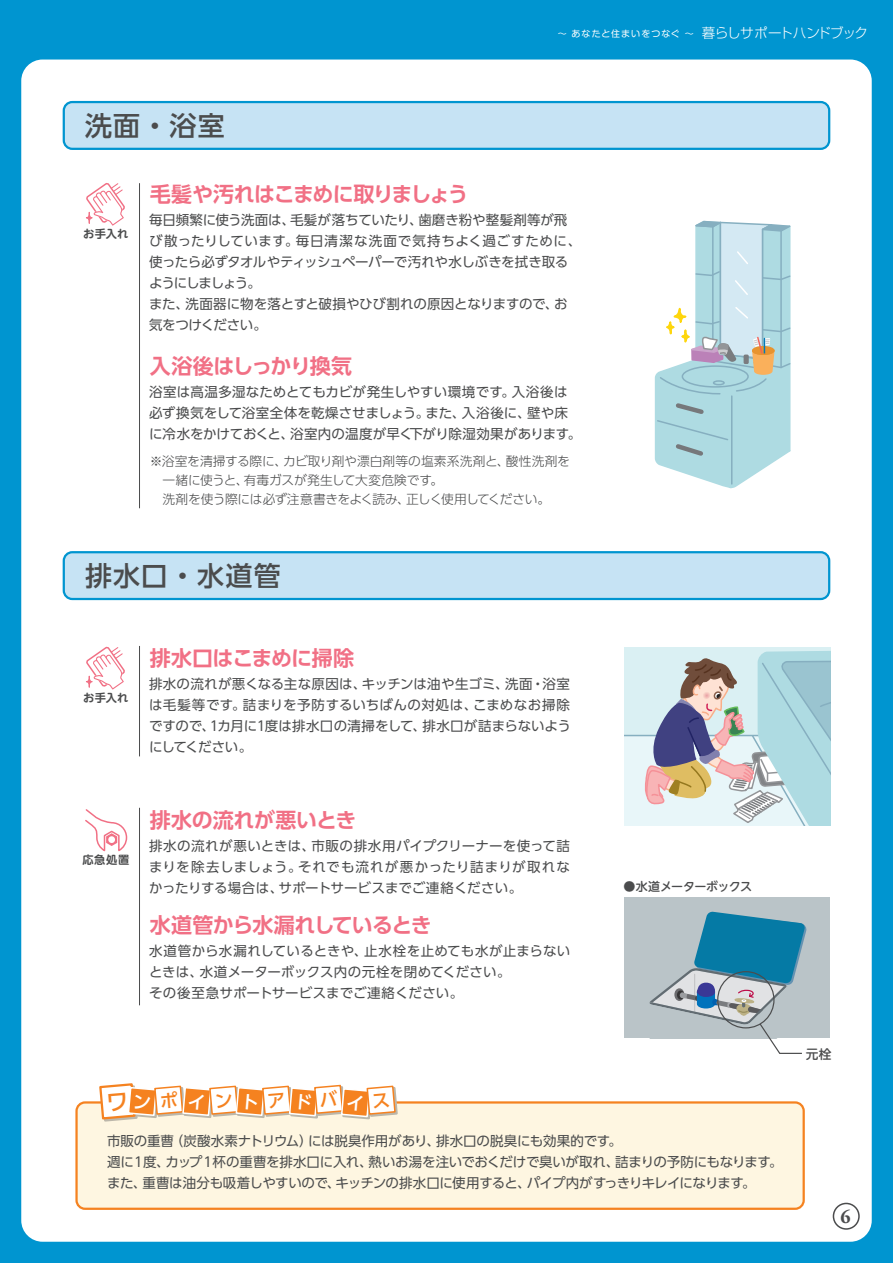
<style>
.page{position:relative;width:893px;height:1263px;background:#0095d0}
.page>*{position:absolute;margin:0;border:0;box-sizing:border-box;transform-origin:0 0}
.t1{font:500 27px "UD Shin Go Pro";letter-spacing:.045em;color:#4b4c4d}
.t2{font:700 21px "UD Shin Go Pro De";letter-spacing:-.035em;color:#f17085}
.t3{font:700 21px "UD Shin Go Pro De";letter-spacing:-.06em;color:#f17085}
.t4{font:700 21px "UD Shin Go Pro De";letter-spacing:-.015em;color:#f17085}
.t5{font:700 21px "UD Shin Go Pro De";letter-spacing:-.065em;color:#f17085}
.t6{font:700 19.5px "Adobe Garamond Pro";color:#4b4c4d}
.t7{font:13.5px/21px "UD Shin Go Pro";letter-spacing:-.005em;color:#4b4c4d}
.t8{font:13.5px/21px "UD Shin Go Pro";letter-spacing:.015em;color:#4b4c4d}
.t9{font:300 12.75px/18.8px "UD Shin Go Pro";letter-spacing:-.015em;color:#4b4c4d}
.t10{font:500 12.75px "UD Shin M Go Pro";color:#4b4c4d}
.t11{font:500 12px "UD Shin M Go Pro";letter-spacing:-.045em;color:#4b4c4d}
.t12{font:700 11.25px "UD Shin M Go Pro De";letter-spacing:.04em;color:#4b4c4d}
.t13{font:9px "Shin M Go Pro";letter-spacing:.11em;color:#fff}
.s1{font-family:"Shin Go Pro";font-weight:300;font-size:13.5px}
</style>
<div class="page">
<div style="left:21px;top:60px;width:851px;height:1182px;background:#fff;border-radius:21px"></div>
<div style="left:625px;top:897px;width:205px;height:141px;background:#bac4c8"></div>
<div style="left:77px;top:1102px;width:727px;height:107px;background:#fef6e1;border-radius:9px"></div>
<div style="left:75px;top:1101px;width:730px;height:109px;border:2px solid #f58220;border-radius:9px"></div>
<div style="left:833px;top:1203px;width:27px;height:27px;border:2px solid #4b4c4d;border-radius:50%"></div>
<div style="left:64px;top:102px;width:765px;height:47px;background:#c6e3f4;border-radius:9px"></div>
<div style="left:63px;top:101px;width:767px;height:49px;border:2px solid #0095d0;border-radius:9px"></div>
<div style="left:64px;top:552px;width:765px;height:47px;background:#c6e3f4;border-radius:9px"></div>
<div style="left:63px;top:551px;width:767px;height:49px;border:2px solid #0095d0;border-radius:9px"></div>
<svg style="left:86px;top:183px;width:39px;height:43px"></svg>
<svg style="left:86px;top:646px;width:39px;height:43px"></svg>
<svg style="left:85px;top:809px;width:43px;height:43px"></svg>
<hr style="left:139px;top:183px;width:1px;height:325px;background:#4b4c4d">
<hr style="left:139px;top:646px;width:1px;height:110px;background:#4b4c4d">
<hr style="left:139px;top:808px;width:1px;height:197px;background:#4b4c4d">
<div style="left:625px;top:735px;width:205px;height:91px;background:#e8f6f9"></div>
<div style="left:625px;top:647px;width:205px;height:88px;background:#daf0f3"></div>
<hr style="left:625px;top:735px;width:134px;height:1px;background:#86afc0">
<svg style="left:643px;top:651px;width:187px;height:175px"></svg>
<svg style="left:649px;top:911px;width:158px;height:143px"></svg>
<div style="left:717px;top:971px;width:57px;height:57px;border:1px solid #4b4c4d;border-radius:50%"></div>
<svg style="left:654px;top:220px;width:137px;height:269px"></svg>
<svg style="left:98px;top:1083px;width:301px;height:39px"></svg>
<p class="t1" style="left:85px;top:104px;width:141px">洗面・浴室</p>
<p class="t3" style="left:150px;top:177px;width:320px">毛髪や汚れはこまめに取りましょう</p>
<p class="t13" style="left:558px;top:26px;width:312px">～ あなたと住まいをつなぐ ～ <span class="s1">暮らしサポートハンドブック</span></p>
<p class="t12" style="left:83px;top:225px;width:47px">お手入れ</p>
<p class="t7" style="left:149px;top:209px;width:434px">毎日頻繁に使う洗面は、毛髪が落ちていたり、歯磨き粉や整髪剤等が飛び散ったりしています。毎日清潔な洗面で気持ちよく過ごすために、使ったら必ずタオルやティッシュペーパーで汚れや水しぶきを拭き取るようにしましょう。<br>また、洗面器に物を落とすと破損やひび割れの原因となりますので、お気をつけください。</p>
<p class="t5" style="left:150px;top:349px;width:204px">入浴後はしっかり換気</p>
<p class="t7" style="left:149px;top:381px;width:434px">浴室は高温多湿なためとてもカビが発生しやすい環境です。入浴後は必ず換気をして浴室全体を乾燥させましょう。また、入浴後に、壁や床に冷水をかけておくと、浴室内の温度が早く下がり除湿効果があります。</p>
<p class="t9" style="left:150px;top:452px;width:422px">※浴室を清掃する際に、カビ取り剤や漂白剤等の塩素系洗剤と、酸性洗剤を　一緒に使うと、有毒ガスが発生して大変危険です。<br>　洗剤を使う際には必ず注意書きをよく読み、正しく使用してください。</p>
<p class="t1" style="left:85px;top:554px;width:197px">排水口・水道管</p>
<p class="t12" style="left:83px;top:688px;width:47px">お手入れ</p>
<p class="t2" style="left:150px;top:641px;width:206px">排水口はこまめに掃除</p>
<p class="t7" style="left:149px;top:673px;width:423px;text-align:justify">排水の流れが悪くなる主な原因は、キッチンは油や生ゴミ、洗面・浴室は毛髪等です。詰まりを予防するいちばんの対処は、こまめなお掃除ですので、1カ月に1度は排水口の清掃をして、排水口が詰まらないようにしてください。</p>
<p class="t12" style="left:82px;top:850px;width:48px">応急処置</p>
<p class="t4" style="left:150px;top:803px;width:208px">排水の流れが悪いとき</p>
<p class="t7" style="left:149px;top:835px;width:423px;text-align:justify">排水の流れが悪いときは、市販の排水用パイプクリーナーを使って詰まりを除去しましょう。それでも流れが悪かったり詰まりが取れなかったりする場合は、サポートサービスまでご連絡ください。</p>
<p class="t2" style="left:150px;top:908px;width:283px">水道管から水漏れしているとき</p>
<p class="t8" style="left:149px;top:940px;width:423px">水道管から水漏れしているときや、止水栓を止めても水が止まらないときは、水道メーターボックス内の元栓を閉めてください。<br>その後至急サポートサービスまでご連絡ください。</p>
<p class="t11" style="left:623px;top:877px;width:130px">●水道メーターボックス</p>
<p class="t7" style="left:107px;top:1130px;width:677px">市販の重曹（炭酸水素ナトリウム）には脱臭作用があり、排水口の脱臭にも効果的です。<br>週に１度、カップ１杯の重曹を排水口に入れ、熱いお湯を注いでおくだけで臭いが取れ、詰まりの予防にもなります。また、重曹は油分も吸着しやすいので、キッチンの排水口に使用すると、パイプ内がすっきりキレイになります。</p>
<p class="t10" style="left:806px;top:1043px;width:27px">元栓</p>
<p class="t6" style="left:841px;top:1205px;width:12px">6</p>
</div>
